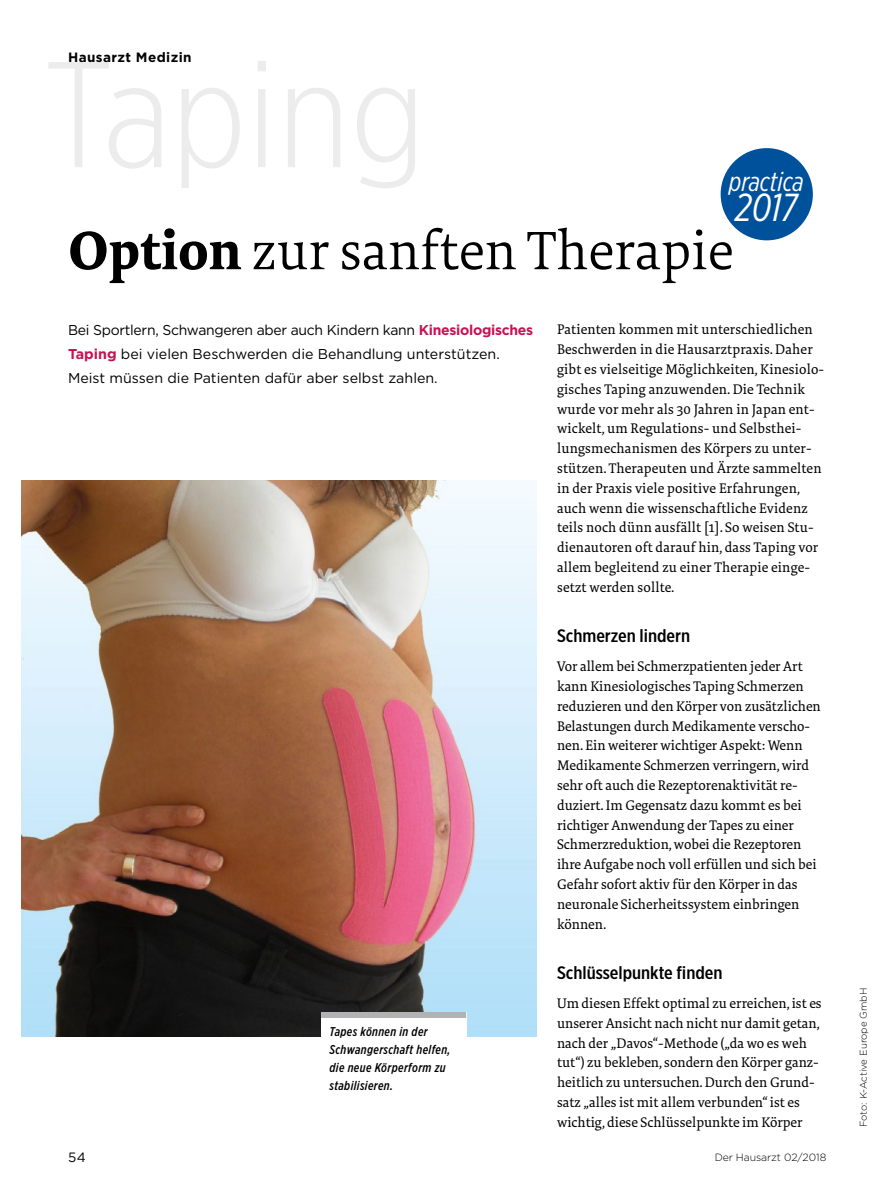
<style>
.page{position:relative;width:893px;height:1191px;background:#fff}
.page>*{position:absolute;margin:0;border:0;box-sizing:border-box;transform-origin:0 0}
.t1{font:300 55.5px "Tundra Pro";color:#000}
.t2{font:italic 39px "Gotham X Narrow";color:#fff}
.t3{font:italic 27px "Gotham X Narrow";color:#fff}
.t4{font:500 18px "Gotham X Narrow";color:#000;scale:1.1 1}
.t5{font:14.25px/19.8px "Tundra Pro";color:#000}
.t6{font:14.25px/24px "Gotham";color:#000}
.t7{font:700 13.5px "Gotham";letter-spacing:.03em;color:#000}
.t8{font:13.5px "Gotham";color:#000}
.t9{font:italic 500 12.75px/18px "Gotham X Narrow";letter-spacing:.03em;color:#000}
.t10{font:300 10.5px "Gotham";letter-spacing:-.01em;color:#000}
.t11{font:300 9.75px "Gotham";color:#000}
.s1{font-weight:700}
.s2{font-weight:700;color:#c71252}
</style>
<div class="page">
<img style="left:21px;top:480px;width:516px;height:556px">
<div style="left:321px;top:1012px;width:145px;height:78px;background:#fff"></div>
<div style="left:321px;top:1012px;width:145px;height:6px;background:#b1b2b3"></div>
<div style="left:721px;top:148px;width:92px;height:92px;background:#00519b;border-radius:50%"></div>
<p class="t7" style="left:68px;top:48px;width:125px">Hausarzt Medizin</p>
<h3 class="t3" style="left:729px;top:165px;width:76px">practica</h3>
<h2 class="t2" style="left:735px;top:184px;width:64px">2017</h2>
<h1 class="t1" style="left:68px;top:217px;width:667px"><span class="s1">Option</span> zur sanften Therapie</h1>
<p class="t6" style="left:68px;top:317px;width:467px">Bei Sportlern, Schwangeren aber auch Kindern kann <span class="s2">Kinesiologisches<br>Taping</span> bei vielen Beschwerden die Behandlung unterstützen.<br>Meist müssen die Patienten dafür aber selbst zahlen.</p>
<p class="t8" style="left:68px;top:1148px;width:19px">54</p>
<p class="t9" style="left:330px;top:1022px;width:123px">Tapes können in der<br>Schwangerschaft helfen, die neue Körperform zu stabilisieren.</p>
<p class="t5" style="left:557px;top:320px;width:269px">Patienten kommen mit unterschiedlichen Beschwerden in die Hausarztpraxis. Daher gibt es vielseitige Möglichkeiten, Kinesiolo&shy;gisches Taping anzuwenden. Die Technik wurde vor mehr als 30 Jahren in Japan ent&shy;wickelt, um Regulations- und Selbsthei&shy;lungsmechanismen des Körpers zu unter&shy;stützen. Therapeuten und Ärzte sammelten in der Praxis viele positive Erfahrungen, auch wenn die wissenschaftliche Evidenz teils noch dünn ausfällt [1]. So weisen Stu&shy;dienautoren oft darauf hin, dass Taping vor allem begleitend zu einer Therapie einge&shy;setzt werden sollte.</p>
<p class="t4" style="left:557px;top:625px;width:122px">Schmerzen lindern</p>
<p class="t5" style="left:557px;top:657px;width:265px">Vor allem bei Schmerzpatienten jeder Art kann Kinesiologisches Taping Schmerzen reduzieren und den Körper von zusätzlichen Belastungen durch Medikamente verscho&shy;nen. Ein weiterer wichtiger Aspekt: Wenn Medikamente Schmerzen verringern, wird sehr oft auch die Rezeptorenaktivität re&shy;duziert. Im Gegensatz dazu kommt es bei richtiger Anwendung der Tapes zu einer Schmerzreduktion, wobei die Rezeptoren ihre Aufgabe noch voll erfüllen und sich bei Gefahr sofort aktiv für den Körper in das neuronale Sicherheitssystem einbringen können.</p>
<p class="t4" style="left:557px;top:961px;width:152px">Schlüsselpunkte finden</p>
<p class="t5" style="left:557px;top:993px;width:266px">Um diesen Effekt optimal zu erreichen, ist es unserer Ansicht nach nicht nur damit getan, nach der „Davos“-Methode („da wo es weh tut“) zu bekleben, sondern den Körper ganz&shy;heitlich zu untersuchen. Durch den Grund&shy;satz „alles ist mit allem verbunden“ ist es wichtig, diese Schlüsselpunkte im Körper</p>
<p class="t10" style="left:715px;top:1150px;width:113px">Der Hausarzt 02/2018</p>
<p class="t11" style="left:857px;top:1127px;width:141px;rotate:-90deg">Foto: K-Active Europe GmbH</p>
</div>
